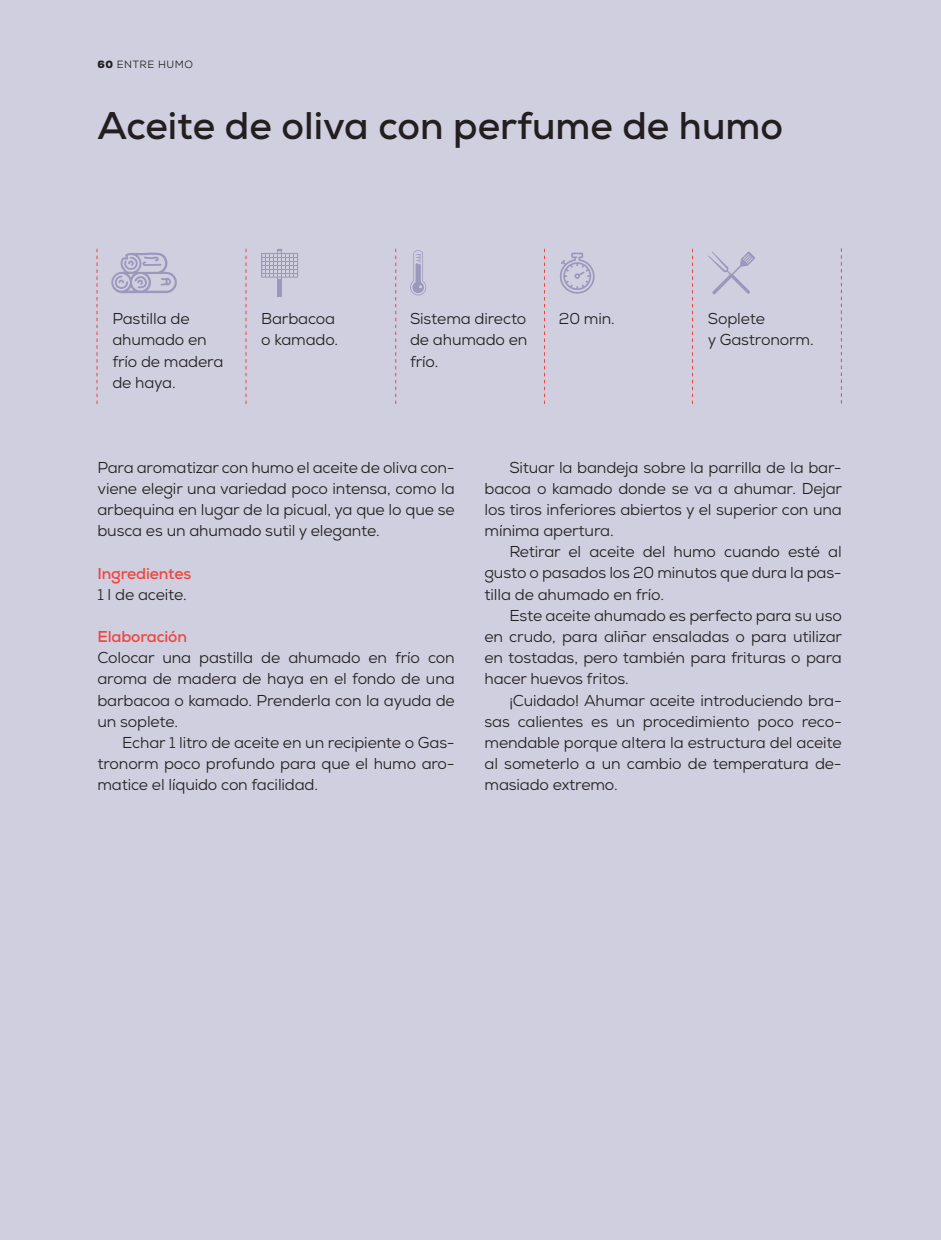
<style>
.page{position:relative;width:941px;height:1240px;background:#fff}
.page>*{position:absolute;margin:0;border:0;box-sizing:border-box;transform-origin:0 0}
.t1{font:700 38.5px "Nexa";color:#231f20}
.t2{font:15.75px/21.2px "Nexa";letter-spacing:-.01em;color:#231f20;text-align:justify}
.t3{font:700 15.75px "Nexa";letter-spacing:-.01em;color:#ef463f}
.t4{font:10.5px "Nexa";letter-spacing:.05em;color:#231f20}
.s1{font-weight:900}
</style>
<div class="page">
<div style="left:0;top:0;width:941px;height:1239px;background:#d0cfe0"></div>
<svg style="left:97px;top:249px;width:1px;height:155px"></svg>
<svg style="left:245px;top:249px;width:1px;height:155px"></svg>
<svg style="left:395px;top:249px;width:1px;height:155px"></svg>
<hr style="left:278px;top:249px;width:1px;height:31px;background:#9a99bc">
<hr style="left:282px;top:249px;width:1px;height:31px;background:#9a99bc">
<hr style="left:278px;top:280px;width:4px;height:17px;background:#9a99bc">
<svg style="left:261px;top:249px;width:37px;height:29px"></svg>
<svg style="left:111px;top:252px;width:66px;height:41px"></svg>
<svg style="left:544px;top:249px;width:1px;height:155px"></svg>
<svg style="left:692px;top:249px;width:1px;height:155px"></svg>
<svg style="left:841px;top:248px;width:1px;height:155px"></svg>
<svg style="left:708px;top:251px;width:47px;height:43px"></svg>
<svg style="left:410px;top:250px;width:16px;height:45px"></svg>
<svg style="left:560px;top:252px;width:35px;height:42px"></svg>
<p class="t4" style="left:97px;top:58px;width:97px"><span class="s1">60</span> ENTRE HUMO</p>
<h1 class="t1" style="left:97px;top:101px;width:687px">Aceite de oliva con perfume de humo</h1>
<p class="t2" style="left:112px;top:308px;width:112px;text-align:left">Pastilla de ahumado en frío de madera de haya.</p>
<p class="t2" style="left:261px;top:308px;width:79px">Barbacoa o kamado.</p>
<p class="t2" style="left:410px;top:308px;width:119px">Sistema directo de ahumado en frío.</p>
<p class="t2" style="left:559px;top:308px;width:57px">20 min.</p>
<p class="t2" style="left:708px;top:308px;width:107px">Soplete<br>y Gastronorm.</p>
<p class="t2" style="left:97px;top:456px;width:359px">Para aromatizar con humo el aceite de oliva con&shy;viene elegir una variedad poco intensa, como la arbequina en lugar de la picual, ya que lo que se busca es un ahumado sutil y elegante.</p>
<p class="t3" style="left:97px;top:563px;width:95px">Ingredientes</p>
<p class="t2" style="left:97px;top:583px;width:91px">1 l de aceite.</p>
<p class="t3" style="left:97px;top:626px;width:91px">Elaboración</p>
<p class="t2" style="left:97px;top:647px;width:359px">Colocar una pastilla de ahumado en frío con aroma de madera de haya en el fondo de una barbacoa o kamado. Prenderla con la ayuda de un soplete.</p>
<p class="t2" style="left:97px;top:732px;width:359px;text-indent:25px">Echar 1 litro de aceite en un recipiente o Gas&shy;tronorm poco profundo para que el humo aro&shy;matice el líquido con facilidad.</p>
<p class="t2" style="left:484px;top:456px;width:359px;text-indent:25px">Situar la bandeja sobre la parrilla de la bar&shy;bacoa o kamado donde se va a ahumar. Dejar los tiros inferiores abiertos y el superior con una mínima apertura.</p>
<p class="t2" style="left:484px;top:541px;width:359px;text-indent:25px">Retirar el aceite del humo cuando esté al gusto o pasados los 20 minutos que dura la pas&shy;tilla de ahumado en frío.</p>
<p class="t2" style="left:484px;top:604px;width:359px;text-indent:25px">Este aceite ahumado es perfecto para su uso en crudo, para aliñar ensaladas o para utilizar en tostadas, pero también para frituras o para hacer huevos fritos.</p>
<p class="t2" style="left:484px;top:689px;width:359px;text-indent:25px">¡Cuidado! Ahumar aceite introduciendo bra&shy;sas calientes es un procedimiento poco reco&shy;mendable porque altera la estructura del aceite al someterlo a un cambio de temperatura de&shy;masiado extremo.</p>
</div>
